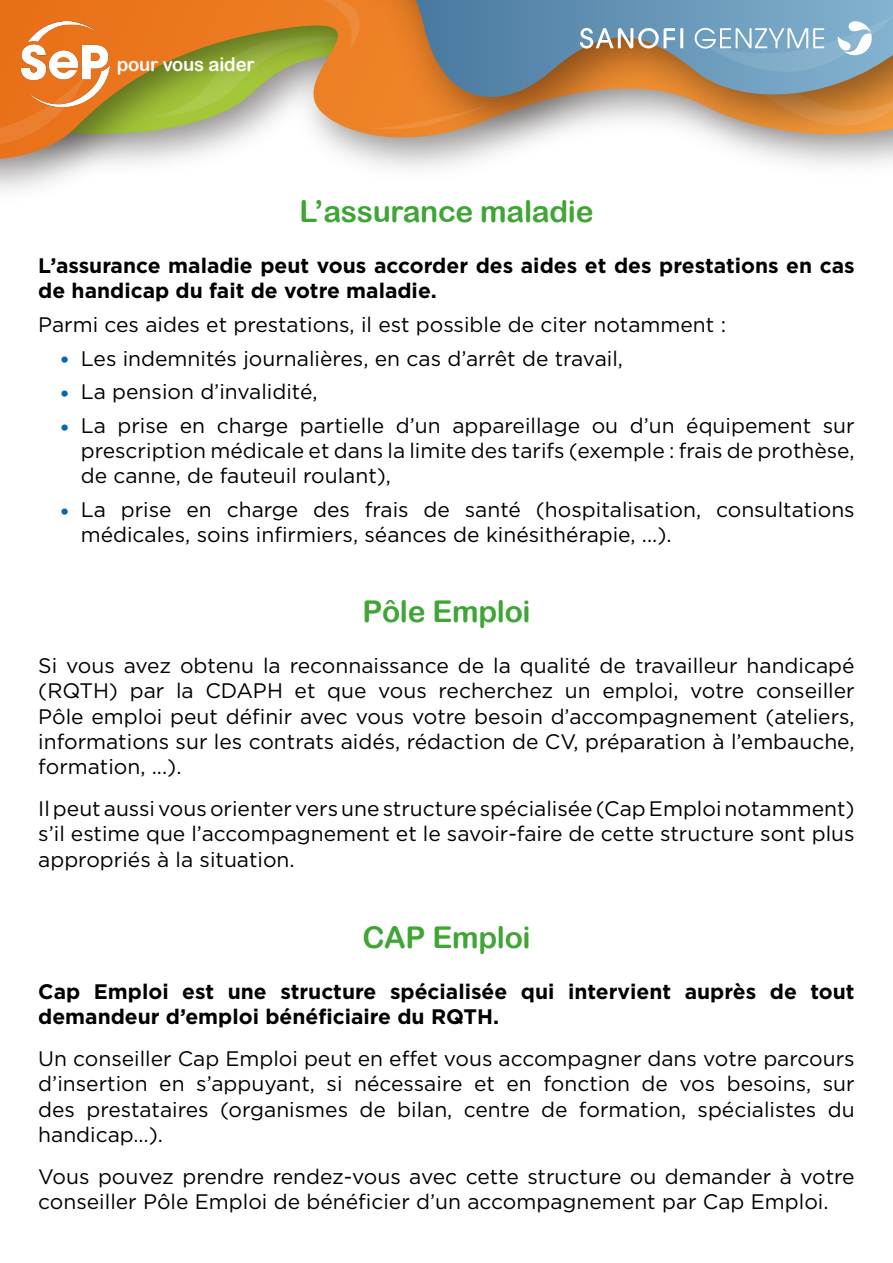
<style>
.page{position:relative;width:893px;height:1263px;background:#fff}
.page>*{position:absolute;margin:0;border:0;box-sizing:border-box;transform-origin:0 0}
.t1{font:30px "Arial Rounded MT Bold";letter-spacing:-.01em;color:#3fa535}
.t2{font:21px/25.2px "Gotham";color:#000;text-align:justify}
.t3{font:700 21px/25.2px "Gotham";color:#000}
.t4{font:19.2px "Arial Rounded MT Bold";letter-spacing:-.01em;color:#fff}
.s1{font-weight:700;color:#0666b0}
</style>
<div class="page">
<svg style="left:0;top:0;width:288px;height:160px"></svg>
<svg style="left:0;top:75px;width:86px;height:72px"></svg>
<svg style="left:153px;top:0;width:148px;height:117px"></svg>
<img style="left:301px;top:0;width:592px;height:166px">
<svg style="left:405px;top:0;width:488px;height:113px"></svg>
<svg style="left:580px;top:28px;width:103px;height:21px"></svg>
<svg style="left:695px;top:15px;width:198px;height:111px"></svg>
<img style="left:21px;top:21px;width:90px;height:85px">
<p class="t4" style="left:117px;top:53px;width:139px">pour vous aider</p>
<h1 class="t1" style="left:299px;top:194px;width:296px">L’assurance maladie</h1>
<p class="t3" style="left:38px;top:253px;width:818px">L’assurance maladie peut vous accorder des aides et des prestations en cas de handicap du fait de votre maladie.</p>
<p class="t2" style="left:38px;top:311px;width:689px">Parmi ces aides et prestations, il est possible de citer notamment :</p>
<p class="t2" style="left:60px;top:345px;width:565px"><span class="s1">•</span> Les indemnités journalières, en cas d’arrêt de travail,</p>
<p class="t2" style="left:60px;top:379px;width:259px"><span class="s1">•</span> La pension d’invalidité,</p>
<p class="t2" style="left:81px;top:413px;width:775px;text-indent:-21px"><span class="s1">•</span> La prise en charge partielle d’un appareillage ou d’un équipement sur prescription médicale et dans la limite des tarifs (exemple : frais de prothèse, de canne, de fauteuil roulant),</p>
<p class="t2" style="left:81px;top:497px;width:775px;text-indent:-21px"><span class="s1">•</span> La prise en charge des frais de santé (hospitalisation, consultations médicales, soins infirmiers, séances de kinésithérapie, ...).</p>
<h1 class="t1" style="left:362px;top:594px;width:170px">Pôle Emploi</h1>
<p class="t2" style="left:38px;top:653px;width:818px">Si vous avez obtenu la reconnaissance de la qualité de travailleur handicapé (RQTH) par la CDAPH et que vous recherchez un emploi, votre conseiller Pôle emploi peut définir avec vous votre besoin d’accompagnement (ateliers, informations sur les contrats aidés, rédaction de CV, préparation à l’embauche, formation, ...).</p>
<p class="t2" style="left:38px;top:796px;width:818px">Il peut aussi vous orienter vers une structure spécialisée (Cap Emploi notamment) s’il estime que l’accompagnement et le savoir-faire de cette structure sont plus appropriés à la situation.</p>
<h1 class="t1" style="left:362px;top:919px;width:170px">CAP Emploi</h1>
<p class="t3" style="left:38px;top:978px;width:818px">Cap Emploi est une structure spécialisée qui intervient auprès de tout demandeur d’emploi bénéficiaire du RQTH.</p>
<p class="t2" style="left:38px;top:1046px;width:818px">Un conseiller Cap Emploi peut en effet vous accompagner dans votre parcours d’insertion en s’appuyant, si nécessaire et en fonction de vos besoins, sur des prestataires (organismes de bilan, centre de formation, spécialistes du handicap…).</p>
<p class="t2" style="left:38px;top:1163px;width:818px">Vous pouvez prendre rendez-vous avec cette structure ou demander à votre conseiller Pôle Emploi de bénéficier d’un accompagnement par Cap Emploi.</p>
</div>
